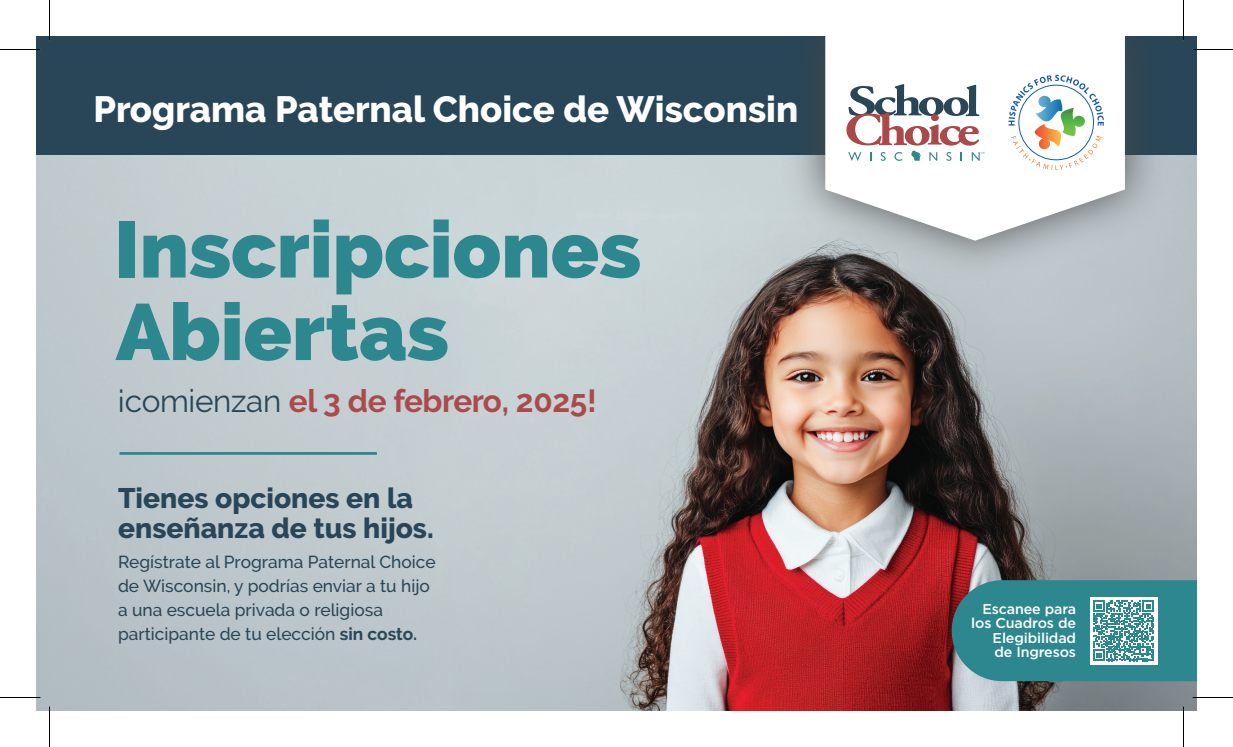
<style>
.page{position:relative;width:1233px;height:747px;background:#fff}
.page>*{position:absolute;margin:0;border:0;box-sizing:border-box;transform-origin:0 0}
.t1{font:800 79.5px "Raleway";color:#2d878f}
.t2{font:800 36.45px "Raleway";color:#fff}
.t3{font:700 31.5px "Raleway";letter-spacing:-.01em;color:#aa4a4b}
.t4{font:800 28.2px/30.3px "Raleway";color:#284657}
.t5{font:500 17.4px/24px "Raleway";color:#284657}
.t6{font:500 14.25px/14.2px "Gotham";letter-spacing:-.01em;color:#fff;text-align:right}
.s1{font-weight:400;color:#284657}
.s2{font-weight:700}
</style>
<div class="page">
<img style="left:36px;top:155px;width:1160px;height:556px">
<div style="left:36px;top:36px;width:1161px;height:119px;background:#284657"></div>
<img style="left:768px;top:49px;width:414px;height:249px">
<svg style="left:825px;top:36px;width:300px;height:205px"></svg>
<hr style="left:120px;top:452px;width:257px;height:3px;background:#2a878f">
<svg style="left:845px;top:84px;width:139px;height:77px"></svg>
<svg style="left:1009px;top:75px;width:95px;height:95px;background:#dee4e3"></svg>
<svg style="left:952px;top:580px;width:245px;height:101px;background:#449098"></svg>
<hr style="left:0;top:49px;width:40px;height:1px;background:#000">
<hr style="left:1192px;top:49px;width:41px;height:1px;background:#000">
<hr style="left:0;top:697px;width:40px;height:1px;background:#000">
<hr style="left:1192px;top:697px;width:41px;height:1px;background:#000">
<hr style="left:49px;top:0;width:1px;height:40px;background:#000">
<hr style="left:49px;top:706px;width:1px;height:41px;background:#000">
<hr style="left:1183px;top:0;width:1px;height:40px;background:#000">
<hr style="left:1183px;top:706px;width:1px;height:41px;background:#000">
<h2 class="t2" style="left:94px;top:89px;width:706px">Programa Paternal Choice de Wisconsin</h2>
<h1 class="t1" style="left:114px;top:203px;width:528px">Inscripciones</h1>
<h1 class="t1" style="left:116px;top:286px;width:334px">Abiertas</h1>
<h3 class="t3" style="left:117px;top:383px;width:481px"><span class="s1">¡comienzan</span> el 3 de febrero, 2025!</h3>
<h3 class="t4" style="left:118px;top:483px;width:317px">Tienes opciones en la enseñanza de tus hijos.</h3>
<p class="t5" style="left:118px;top:550px;width:319px">Regístrate al Programa Paternal Choice de Wisconsin, y podrías enviar a tu hijo a una escuela privada o religiosa participante de tu elección <span class="s2">sin costo.</span></p>
<p class="t6" style="left:971px;top:602px;width:106px">Escanee para los Cuadros de<br>Elegibilidad de Ingresos</p>
</div>
